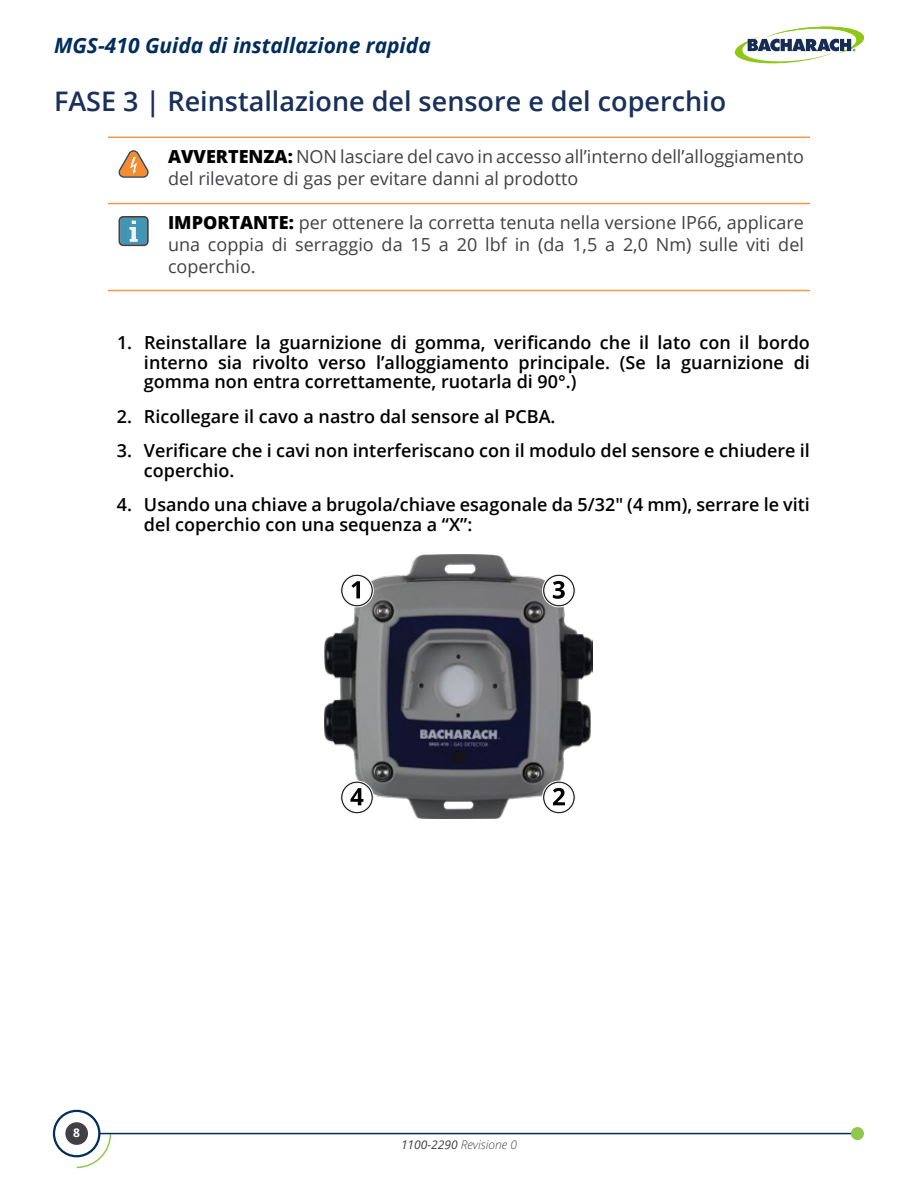
<style>
.page{position:relative;width:918px;height:1188px;background:#fff}
.page>*{position:absolute;margin:0;border:0;box-sizing:border-box;transform-origin:0 0}
.t1{font:600 27px "Open Sans";color:#18305a}
.t2{font:italic 700 21px "Open Sans";color:#002d5b}
.t3{font:600 18px/19.5px "Open Sans";color:#000}
.t4{font:18px/21.6px "Open Sans";color:#414042}
.t5{font:italic 300 12px "Open Sans";color:#414042}
.t6{font:700 12px "Open Sans";color:#fff}
.s1{font-weight:800;color:#000}
.s2{font-weight:400}
</style>
<div class="page">
<svg style="left:75px;top:1132px;width:37px;height:37px"></svg>
<hr style="left:99px;top:1133px;width:758px;height:1px;background:#002d5b">
<div style="left:851px;top:1127px;width:13px;height:13px;background:#91c84c;border-radius:50%"></div>
<div style="left:53px;top:1110px;width:47px;height:47px;border:2px solid #002d5b;border-radius:50%"></div>
<div style="left:65px;top:1122px;width:23px;height:23px;background:#414042;border-radius:50%"></div>
<svg style="left:734px;top:26px;width:130px;height:38px"></svg>
<hr style="left:108px;top:137px;width:702px;height:1px;background:#ee9a44">
<hr style="left:108px;top:203px;width:702px;height:1px;background:#ee9a44">
<hr style="left:108px;top:290px;width:702px;height:1px;background:#ee9a44">
<svg style="left:119px;top:216px;width:30px;height:30px"></svg>
<svg style="left:118px;top:150px;width:31px;height:28px"></svg>
<img style="left:324px;top:554px;width:268px;height:265px">
<svg style="left:340px;top:574px;width:34px;height:34px"></svg>
<svg style="left:542px;top:780px;width:34px;height:34px"></svg>
<svg style="left:542px;top:574px;width:34px;height:34px"></svg>
<svg style="left:340px;top:780px;width:34px;height:34px"></svg>
<p class="t2" style="left:54px;top:31px;width:378px">MGS-410 Guida di installazione rapida</p>
<h1 class="t1" style="left:54px;top:82px;width:674px">FASE 3 | Reinstallazione del sensore e del coperchio</h1>
<p class="t4" style="left:168px;top:145px;width:638px"><span class="s1">AVVERTENZA:</span> NON lasciare del cavo in accesso all’interno dell’alloggiamento del rilevatore di gas per evitare danni al prodotto</p>
<p class="t4" style="left:168px;top:212px;width:638px;text-align:justify"><span class="s1">IMPORTANTE:</span> per ottenere la corretta tenuta nella versione IP66, applicare una coppia di serraggio da 15 a 20 lbf in (da 1,5 a 2,0 Nm) sulle viti del coperchio.</p>
<p class="t3" style="left:144px;top:332px;width:668px;text-align:justify;text-indent:-27px">1. Reinstallare la guarnizione di gomma, verificando che il lato con il bordo interno sia rivolto verso l’alloggiamento principale. (Se la guarnizione di gomma non entra correttamente, ruotarla di 90°.)</p>
<p class="t3" style="left:117px;top:406px;width:440px">2. Ricollegare il cavo a nastro dal sensore al PCBA.</p>
<p class="t3" style="left:144px;top:440px;width:668px;text-indent:-27px">3. Verificare che i cavi non interferiscano con il modulo del sensore e chiudere il coperchio.</p>
<p class="t3" style="left:144px;top:494px;width:667px;text-indent:-27px">4. Usando una chiave a brugola/chiave esagonale da 5/32″ (4 mm), serrare le viti del coperchio con una sequenza a “X”:</p>
<p class="t6" style="left:73px;top:1125px;width:8px">8</p>
<p class="t5" style="left:401px;top:1136px;width:117px"><span class="s2">1100-2290</span> Revisione 0</p>
</div>
